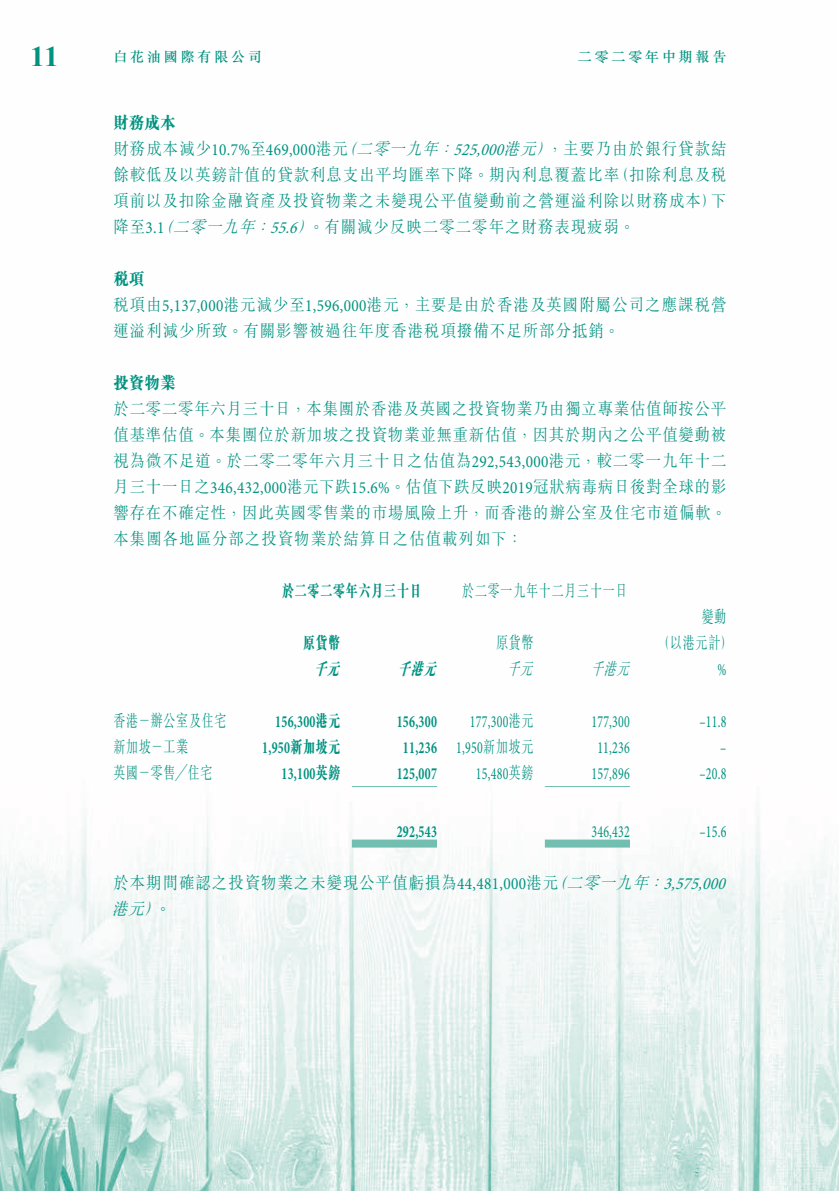
<style>
.page{position:relative;width:840px;height:1191px;background:#fff}
.page>*{position:absolute;margin:0;border:0;box-sizing:border-box;transform-origin:0 0}
.t1{font:700 28px "Times New Roman MT Std";color:#009380}
._00_txt{font:300 17px/26px "M Sung HK";letter-spacing:.07em;color:#009380;scale:.9 1}
._50_Table_txt{font:17px "Minion Pro";letter-spacing:.025em;color:#009380;scale:.7 1}
._50_Table_txt-2{font:700 17px "Minion Pro";letter-spacing:.02em;color:#009380;scale:.7 1}
._50_Table_txt-3{font:300 17px "M Sung HK";letter-spacing:.075em;color:#009380;scale:.7 1}
._00_txt-2{font:17px "Minion Pro";letter-spacing:.025em;color:#009380;scale:.9 1}
._00_txt-3{font:italic 17px "Minion Pro";color:#009380;scale:.9 1}
._00_txt-4{font:italic 300 17px "M Sung HK";color:#009380;scale:.9 1}
._50_Table_txt-4{font:800 17px "M Sung HK";letter-spacing:.07em;color:#009380;scale:.7 1}
._02_H2{font:800 17px "M Sung HK";letter-spacing:.02em;color:#009380;scale:.9 1}
._50_Table_txt-5{font:italic 300 17px "M Sung HK";color:#009380;scale:.7 1}
._50_Table_txt-6{font:italic 800 17px "M Sung HK";color:#009380;scale:.7 1}
.t2{font:500 14px "M Sung HK";letter-spacing:.2em;color:#009380}
.s1{font-family:"M Sung HK";font-weight:300}
.s2{font-style:italic}
.s3{font-family:"Minion Pro";font-weight:400}
.s4{font-family:"M Sung HK";font-weight:800}
</style>
<div class="page">
<img style="left:0;top:786px;width:838px;height:405px">
<hr style="left:351px;top:786px;width:86px;height:1px;background:#72beb1">
<hr style="left:544px;top:786px;width:85px;height:1px;background:#72beb1">
<div style="left:351px;top:839px;width:86px;height:8px;background:#72beb1"></div>
<div style="left:544px;top:839px;width:85px;height:8px;background:#72beb1"></div>
<h1 class="t1" style="left:31px;top:39px;width:30px">11</h1>
<p class="t2" style="left:113px;top:47px;width:150px">白花油國際有限公司</p>
<p class="_02_H2" style="left:113px;top:110px;width:71px">財務成本</p>
<p class="t2" style="left:577px;top:47px;width:150px">二零二零年中期報告</p>
<p class="_00_txt-2" style="left:113px;top:138px;width:262px"><span class="s1">財務成本減少</span>10.7%<span class="s1">至</span>469,000<span class="s1">港元</span></p>
<p class="_00_txt" style="left:503px;top:135px;width:249px"><span class="s2">港元</span>，主要乃由於銀行貸款結</p>
<p class="_00_txt-4" style="left:356px;top:136px;width:98px">二零一九年</p>
<p class="_00_txt-4" style="left:340px;top:136px;width:25px">（</p>
<p class="_00_txt-4" style="left:535px;top:136px;width:25px">）</p>
<p class="_00_txt-3" style="left:437px;top:138px;width:81px"><span class="s1">：</span>525,000</p>
<p class="_00_txt" style="left:113px;top:161px;width:563px">餘較低及以英鎊計值的貸款利息支出平均匯率下降。期內利息覆蓋比率</p>
<p class="_00_txt" style="left:113px;top:187px;width:682px">項前以及扣除金融資產及投資物業之未變現公平值變動前之營運溢利除以財務成本 下）</p>
<p class="_00_txt" style="left:297px;top:213px;width:376px"><span class="s2">）</span>。有關減少反映二零二零年之財務表現疲弱。</p>
<p class="_00_txt" style="left:613px;top:161px;width:127px">（扣除利息及稅</p>
<p class="_00_txt-2" style="left:113px;top:216px;width:58px"><span class="s1">降至</span>3.1</p>
<p class="_02_H2" style="left:113px;top:266px;width:36px">稅項</p>
<p class="_00_txt" style="left:113px;top:291px;width:682px">稅項由<span class="s3">5,137,000</span>港元減少至<span class="s3">1,596,000</span>港元，主要是由於香港及英國附屬公司之應課稅營運溢利減少所致。有關影響被過往年度香港稅項撥備不足所部分抵銷。</p>
<p class="_02_H2" style="left:113px;top:370px;width:71px">投資物業</p>
<p class="_00_txt" style="left:113px;top:395px;width:682px;text-align:justify">於二零二零年六月三十日，本集團於香港及英國之投資物業乃由獨立專業估值師按公平值基準估值。本集團位於新加坡之投資物業並無重新估值，因其於期內之公平值變動被視為微不足道。於二零二零年六月三十日之估值為<span class="s3">292,543,000</span>港元，較二零一九年十二月三十一日之<span class="s3">346,432,000</span>港元下跌<span class="s3">15.6%</span>。估值下跌反映<span class="s3">2019</span>冠狀病毒病日後對全球的影響存在不確定性，因此英國零售業的市場風險上升，而香港的辦公室及住宅市道偏軟。本集團各地區分部之投資物業於結算日之估值載列如下：</p>
<p class="_50_Table_txt-3" style="left:462px;top:578px;width:237px">於二零一九年十二月三十一日</p>
<p class="_00_txt-4" style="left:173px;top:214px;width:98px">二零一九年</p>
<p class="_00_txt-4" style="left:157px;top:214px;width:25px">（</p>
<p class="_00_txt-3" style="left:254px;top:216px;width:55px"><span class="s1">：</span>55.6</p>
<p class="_50_Table_txt-4" style="left:282px;top:578px;width:201px">於二零二零年六月三十日</p>
<p class="_50_Table_txt-4" style="left:303px;top:630px;width:55px">原貨幣</p>
<p class="_50_Table_txt-6" style="left:314px;top:656px;width:45px">千元</p>
<p class="_50_Table_txt-6" style="left:397px;top:656px;width:63px">千港元</p>
<p class="_50_Table_txt-3" style="left:495px;top:630px;width:55px">原貨幣</p>
<p class="_50_Table_txt-5" style="left:507px;top:656px;width:45px">千元</p>
<p class="_50_Table_txt-5" style="left:590px;top:656px;width:64px">千港元</p>
<p class="_50_Table_txt-3" style="left:701px;top:604px;width:37px">變動</p>
<p class="_50_Table_txt-3" style="left:657px;top:630px;width:108px">（以港元計(</p>
<p class="_50_Table_txt" style="left:717px;top:658px;width:14px">%</p>
<p class="_50_Table_txt-3" style="left:113px;top:708px;width:163px">香港－辦公室及住宅</p>
<p class="_50_Table_txt-2" style="left:275px;top:709px;width:95px">156,300<span class="s4">港元</span></p>
<p class="_50_Table_txt-2" style="left:396px;top:709px;width:59px">156,300</p>
<p class="_50_Table_txt" style="left:469px;top:710px;width:92px">177,300<span class="s1">港元</span></p>
<p class="_50_Table_txt" style="left:591px;top:710px;width:57px">177,300</p>
<p class="_50_Table_txt" style="left:699px;top:710px;width:40px">–11.8</p>
<p class="_50_Table_txt-3" style="left:113px;top:734px;width:108px">新加坡－工業</p>
<p class="_50_Table_txt-2" style="left:262px;top:735px;width:113px">1,950<span class="s4">新加坡元</span></p>
<p class="_50_Table_txt-2" style="left:402px;top:735px;width:50px">11,236</p>
<p class="_50_Table_txt" style="left:456px;top:736px;width:112px">1,950<span class="s1">新加坡元</span></p>
<p class="_50_Table_txt" style="left:597px;top:736px;width:48px">11,236</p>
<p class="_50_Table_txt" style="left:719px;top:736px;width:10px">–</p>
<p class="_50_Table_txt-3" style="left:113px;top:760px;width:143px">英國－零售╱住宅</p>
<p class="_50_Table_txt-2" style="left:281px;top:761px;width:86px">13,100<span class="s4">英鎊</span></p>
<p class="_50_Table_txt-2" style="left:396px;top:761px;width:59px">125,007</p>
<p class="_50_Table_txt" style="left:475px;top:762px;width:84px">15,480<span class="s1">英鎊</span></p>
<p class="_50_Table_txt" style="left:591px;top:762px;width:57px">157,896</p>
<p class="_50_Table_txt" style="left:699px;top:762px;width:40px">–20.8</p>
<p class="_50_Table_txt-2" style="left:396px;top:819px;width:59px">292,543</p>
<p class="_50_Table_txt" style="left:591px;top:820px;width:57px">346,432</p>
<p class="_50_Table_txt" style="left:699px;top:820px;width:40px">–15.6</p>
<p class="_00_txt" style="left:112px;top:868px;width:497px">於本期間確認之投資物業之未變現公平值虧損為<span class="s3">44,481,000</span>港元<span class="s2">港元</span>。</p>
<p class="_00_txt-4" style="left:566px;top:870px;width:98px">二零一九年</p>
<p class="_00_txt-4" style="left:550px;top:870px;width:25px">（</p>
<p class="_00_txt-3" style="left:647px;top:872px;width:94px"><span class="s1">：</span>3,575,000</p>
<p class="_00_txt-4" style="left:144px;top:896px;width:25px">(</p>
</div>
